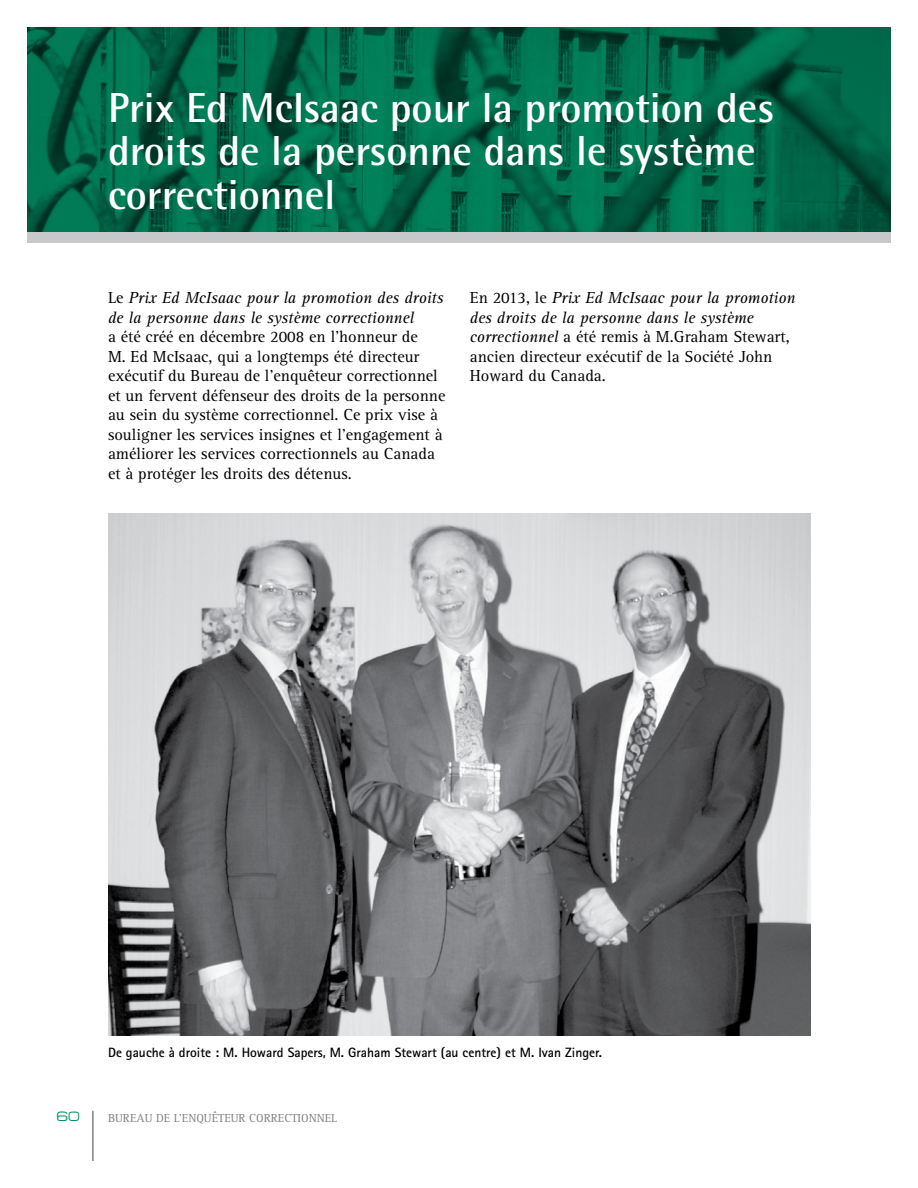
<style>
.page{position:relative;width:918px;height:1188px;background:#fff}
.page>*{position:absolute;margin:0;border:0;box-sizing:border-box;transform-origin:0 0}
.t1{font:700 42px/43.5px "Rotis Semi Sans";color:#fff}
.t2{font:16.5px/19.5px "Rotis Serif";color:#000}
.t3{font:italic 16.5px/19.5px "Rotis Serif";color:#000}
.t4{font:700 13.5px "Rotis Sans Serif";color:#000}
.t5{font:13.5px "Micro Extended";color:#008a5f}
.t6{font:12px "Rotis Serif";color:#808285}
.s1{font-style:normal}
.s2{font-style:italic}
</style>
<div class="page">
<svg style="left:27px;top:27px;width:864px;height:206px;background:#006748"></svg>
<div style="left:27px;top:233px;width:864px;height:10px;background:#c6c8ca"></div>
<hr style="left:92px;top:1111px;width:2px;height:50px;background:#808285">
<img style="left:108px;top:513px;width:702px;height:523px">
<h1 class="t1" style="left:108px;top:85px;width:668px">Prix Ed McIsaac pour la promotion des droits de la personne dans le système correctionnel</h1>
<p class="t3" style="left:108px;top:289px;width:337px"><span class="s1">Le</span> Prix Ed McIsaac pour la promotion des droits de la personne dans le système correctionnel</p>
<p class="t2" style="left:108px;top:327px;width:339px">a été créé en décembre 2008 en l’honneur de<br>M. Ed McIsaac, qui a longtemps été directeur exécutif du Bureau de l’enquêteur correctionnel et un fervent défenseur des droits de la personne au sein du système correctionnel. Ce prix vise à souligner les services insignes et l’engagement à améliorer les services correctionnels au Canada et à protéger les droits des détenus.</p>
<p class="t2" style="left:470px;top:288px;width:327px">En 2013, le <span class="s2">Prix Ed McIsaac pour la promotion des droits de la personne dans le système correctionnel</span> a été remis à M.Graham Stewart, ancien directeur exécutif de la Société John Howard du Canada.</p>
<p class="t4" style="left:108px;top:1044px;width:496px">De gauche à droite : M. Howard Sapers, M. Graham Stewart (au centre) et M. Ivan Zinger.</p>
<p class="t5" style="left:57px;top:1109px;width:25px">60</p>
<p class="t6" style="left:108px;top:1111px;width:231px">BUREAU DE L’ENQUÊTEUR CORRECTIONNEL</p>
</div>
